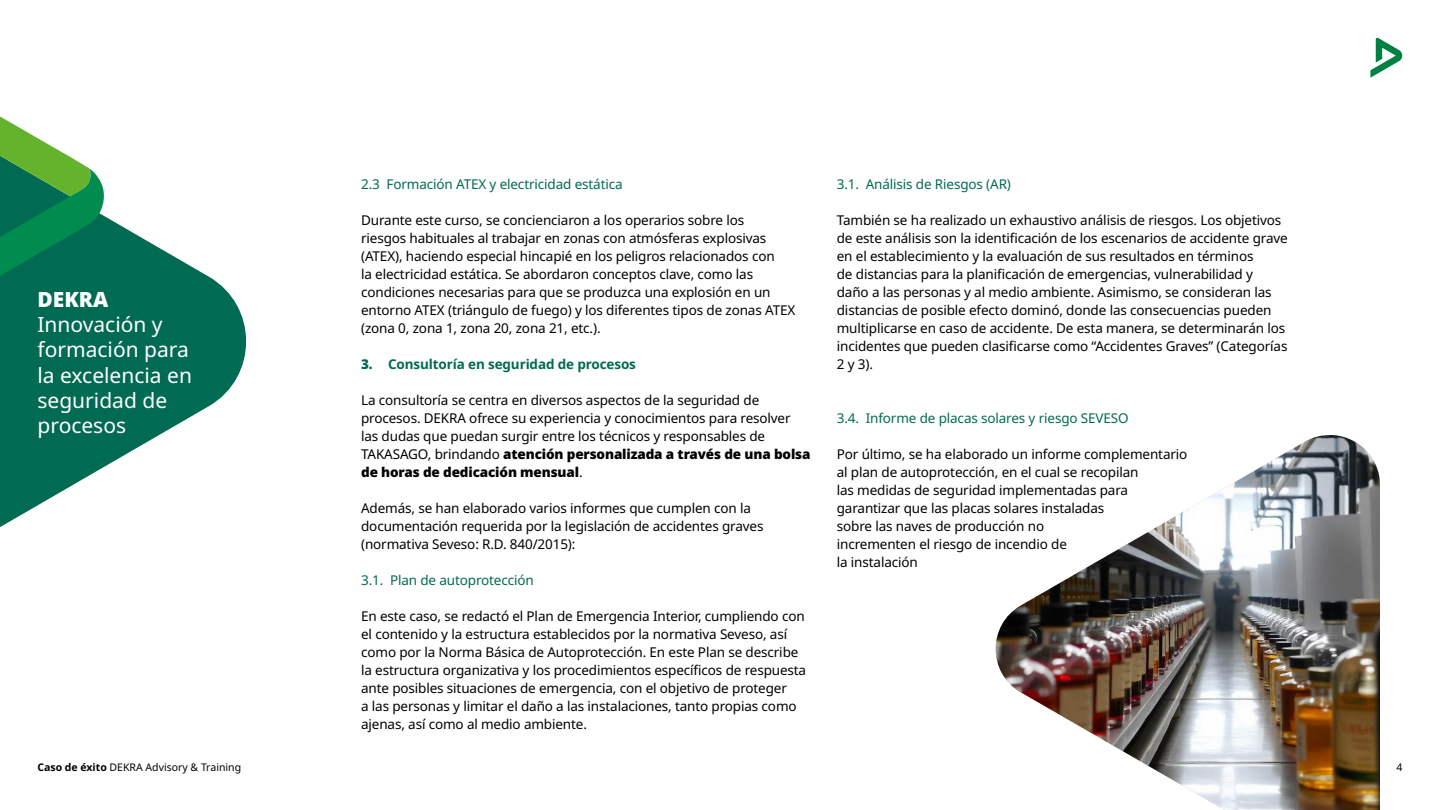
<style>
.page{position:relative;width:1440px;height:810px;background:#fff}
.page>*{position:absolute;margin:0;border:0;box-sizing:border-box;transform-origin:0 0}
.t1{font:21px/25.2px "Noto Sans";color:#fff}
.t2{font:900 21px "Noto Sans";color:#fff}
.Copy{font:13.5px/18px "Noto Sans";letter-spacing:-.01em;color:#000}
.Copy_Green{font:13.5px "Noto Sans";letter-spacing:-.01em;color:#006b52}
.Copy-2{font:700 13.5px "Noto Sans";letter-spacing:-.01em;color:#006b52}
.t3{font:10.5px "Noto Sans";color:#000}
.s1{font-weight:700}
.s2{font-weight:900}
</style>
<div class="page">
<svg style="left:1370px;top:38px;width:32px;height:40px"></svg>
<svg style="left:0;top:216px;width:246px;height:311px;fill:#006b52"></svg>
<svg style="left:0;top:116px;width:105px;height:196px"></svg>
<img style="left:995px;top:435px;width:385px;height:375px">
<h1 class="t2" style="left:38px;top:287px;width:72px">DEKRA</h1>
<h1 class="t1" style="left:38px;top:312px;width:156px">Innovación y formación para la excelencia en seguridad de procesos</h1>
<p class="t3" style="left:38px;top:761px;width:205px"><span class="s1">Caso de éxito</span> DEKRA Advisory &amp; Training</p>
<p class="Copy_Green" style="left:361px;top:176px;width:263px">2.3 Formación ATEX y electricidad estática</p>
<p class="Copy" style="left:361px;top:211px;width:436px">Durante este curso, se concienciaron a los operarios sobre los<br>riesgos habituales al trabajar en zonas con atmósferas explosivas (ATEX), haciendo especial hincapié en los peligros relacionados con<br>la electricidad estática. Se abordaron conceptos clave, como las condiciones necesarias para que se produzca una explosión en un entorno ATEX (triángulo de fuego) y los diferentes tipos de zonas ATEX (zona 0, zona 1, zona 20, zona 21, etc.).</p>
<p class="Copy-2" style="left:361px;top:356px;width:276px"><span class="s2">3.</span> Consultoría en seguridad de procesos</p>
<p class="Copy" style="left:361px;top:391px;width:451px">La consultoría se centra en diversos aspectos de la seguridad de procesos. DEKRA ofrece su experiencia y conocimientos para resolver las dudas que puedan surgir entre los técnicos y responsables de TAKASAGO, brindando <span class="s2">atención personalizada a través de una bolsa de horas de dedicación mensual</span>.</p>
<p class="Copy" style="left:361px;top:499px;width:404px">Además, se han elaborado varios informes que cumplen con la documentación requerida por la legislación de accidentes graves (normativa Seveso: R.D. 840/2015):</p>
<p class="Copy_Green" style="left:361px;top:572px;width:174px">3.1. Plan de autoprotección</p>
<p class="Copy" style="left:361px;top:607px;width:447px">En este caso, se redactó el Plan de Emergencia Interior, cumpliendo con el contenido y la estructura establecidos por la normativa Seveso, así como por la Norma Básica de Autoprotección. En este Plan se describe la estructura organizativa y los procedimientos específicos de respuesta ante posibles situaciones de emergencia, con el objetivo de proteger<br>a las personas y limitar el daño a las instalaciones, tanto propias como ajenas, así como al medio ambiente.</p>
<p class="Copy_Green" style="left:837px;top:176px;width:176px">3.1. Análisis de Riesgos (AR)</p>
<p class="Copy" style="left:837px;top:211px;width:453px">También se ha realizado un exhaustivo análisis de riesgos. Los objetivos de este análisis son la identificación de los escenarios de accidente grave en el establecimiento y la evaluación de sus resultados en términos<br>de distancias para la planificación de emergencias, vulnerabilidad y daño a las personas y al medio ambiente. Asimismo, se consideran las distancias de posible efecto dominó, donde las consecuencias pueden multiplicarse en caso de accidente. De esta manera, se determinarán los incidentes que pueden clasificarse como “Accidentes Graves” (Categorías 2 y 3).</p>
<p class="Copy_Green" style="left:837px;top:410px;width:293px">3.4. Informe de placas solares y riesgo SEVESO</p>
<p class="Copy" style="left:837px;top:445px;width:352px">Por último, se ha elaborado un informe complementario al plan de autoprotección, en el cual se recopilan<br>las medidas de seguridad implementadas para garantizar que las placas solares instaladas<br>sobre las naves de producción no<br>incrementen el riesgo de incendio de<br>la instalación</p>
<p class="t3" style="left:1396px;top:761px;width:8px">4</p>
</div>
